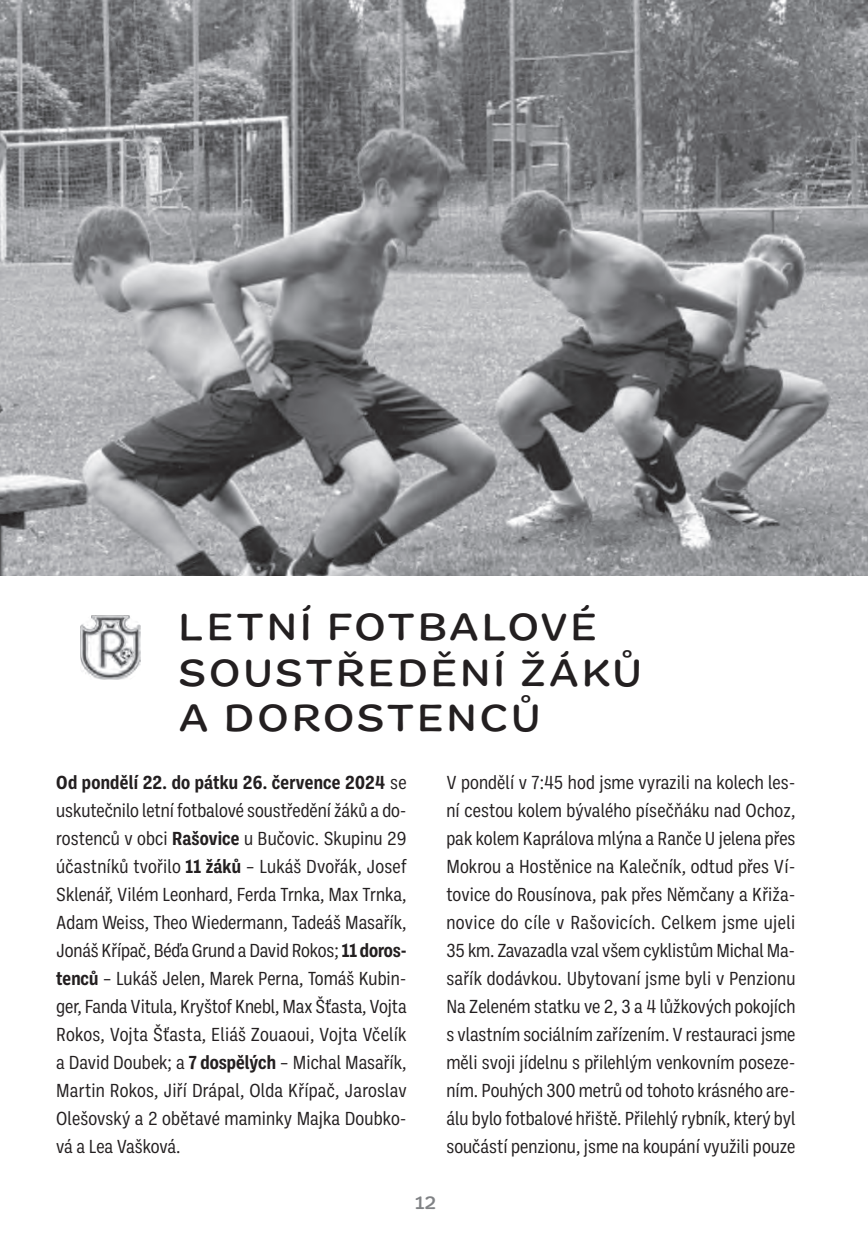
<style>
.page{position:relative;width:868px;height:1235px;background:#fff}
.page>*{position:absolute;margin:0;border:0;box-sizing:border-box;transform-origin:0 0}
.t1{font:500 40.25px/45.5px "Marigny";letter-spacing:.08em;color:#231f20}
.t2{font:19.25px/28px "Ballinger Condensed";color:#231f20;text-align:justify}
.t3{font:500 19.25px "Marigny";color:#808285}
.s1{font-weight:700}
</style>
<div class="page">
<img style="left:80px;top:615px;width:61px;height:64px">
<img style="left:0;top:0;width:867px;height:575px">
<h1 class="t1" style="left:179px;top:604px;width:464px">LETNÍ FOTBALOVÉ<br>SOUSTŘEDĚNÍ ŽÁKŮ<br>A DOROSTENCŮ</h1>
<p class="t2" style="left:56px;top:768px;width:352px"><span class="s1">Od pondělí 22. do pátku 26. července 2024</span> se uskutečnilo letní fotbalové soustředění žáků a do&shy;rostenců v obci <span class="s1">Rašovice</span> u Bučovic. Skupinu 29 účastníků tvořilo <span class="s1">11 žáků</span> – Lukáš Dvořák, Josef Sklenář, Vilém Leonhard, Ferda Trnka, Max Trnka, Adam Weiss, Theo Wiedermann, Tadeáš Masařík, Jonáš Křípač, Béďa Grund a David Rokos; <span class="s1">11 doros&shy;tenců</span> – Lukáš Jelen, Marek Perna, Tomáš Kubin&shy;ger, Fanda Vitula, Kryštof Knebl, Max Šťasta, Vojta Rokos, Vojta Šťasta, Eliáš Zouaoui, Vojta Včelík a David Doubek; a <span class="s1">7 dospělých</span> – Michal Masařík, Martin Rokos, Jiří Drápal, Olda Křípač, Jaroslav Olešovský a 2 obětavé maminky Majka Doubko&shy;vá a Lea Vašková.</p>
<p class="t2" style="left:446px;top:768px;width:350px">V pondělí v 7:45 hod jsme vyrazili na kolech les&shy;ní cestou kolem bývalého písečňáku nad Ochoz, pak kolem Kaprálova mlýna a Ranče U jelena přes Mokrou a Hostěnice na Kalečník, odtud přes Ví&shy;tovice do Rousínova, pak přes Němčany a Křiža&shy;novice do cíle v Rašovicích. Celkem jsme ujeli 35 km. Zavazadla vzal všem cyklistům Michal Ma&shy;sařík dodávkou. Ubytovaní jsme byli v Penzionu Na Zeleném statku ve 2, 3 a 4 lůžkových pokojích s vlastním sociálním zařízením. V restauraci jsme měli svoji jídelnu s přilehlým venkovním poseze&shy;ním. Pouhých 300 metrů od tohoto krásného are&shy;álu bylo fotbalové hřiště. Přilehlý rybník, který byl součástí penzionu, jsme na koupání využili pouze</p>
<p class="t3" style="left:415px;top:1190px;width:23px">12</p>
</div>
